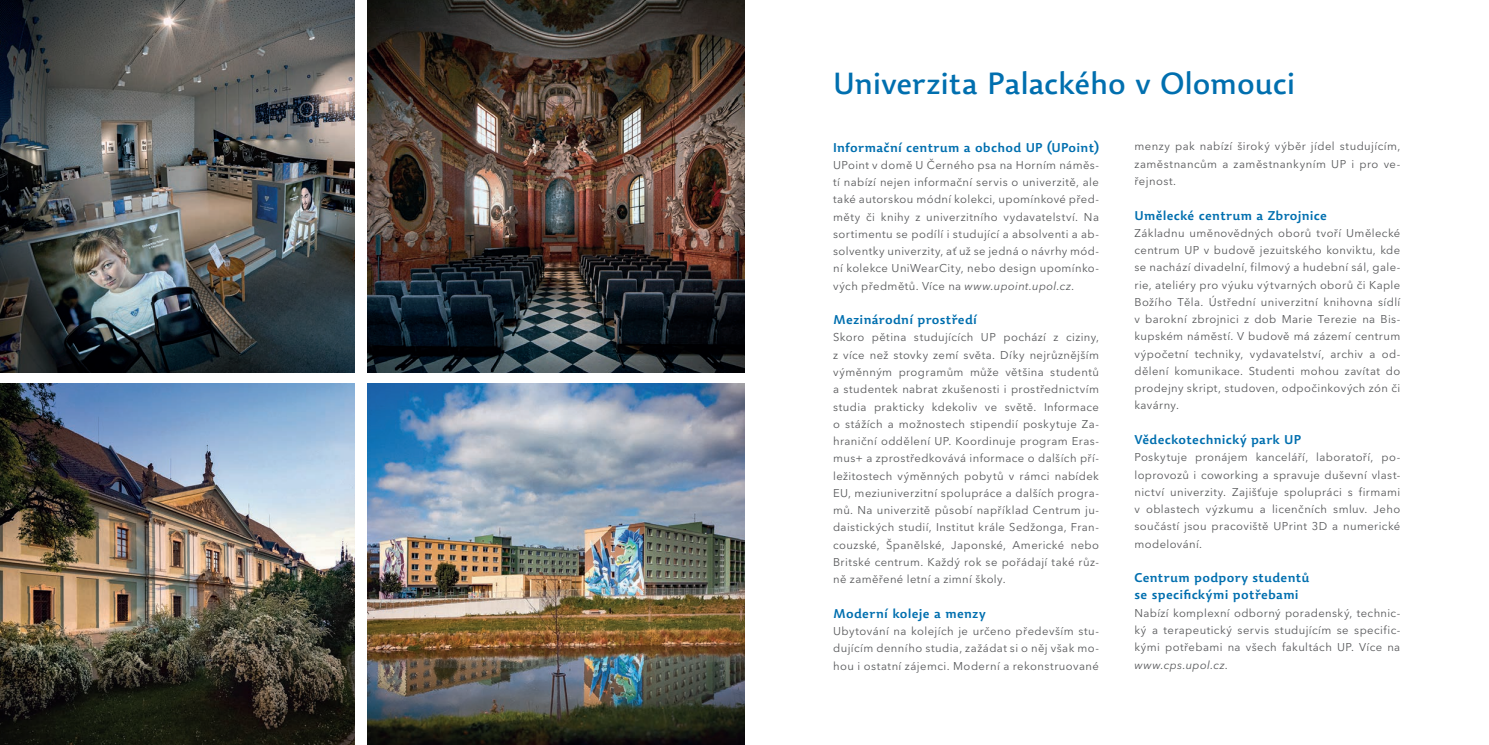
<style>
.page{position:relative;width:1489px;height:745px;background:#fff}
.page>*{position:absolute;margin:0;border:0;box-sizing:border-box;transform-origin:0 0}
.t1{font:500 30px "Dederon SDOT";letter-spacing:-.005em;color:#006faf}
.t2{font:600 12.5px/17.2px "Dederon SLOT";letter-spacing:.02em;color:#006faf}
.t3{font:11.25px/17.2px "Avenir Next LT Pro";letter-spacing:.035em;color:#57585a;text-align:justify}
.s1{font-style:italic}
</style>
<div class="page">
<img style="left:0;top:0;width:354px;height:372px">
<img style="left:367px;top:0;width:377px;height:372px">
<img style="left:367px;top:383px;width:377px;height:361px">
<img style="left:0;top:383px;width:354px;height:361px">
<h1 class="t1" style="left:833px;top:66px;width:463px">Univerzita Palackého v Olomouci</h1>
<p class="t2" style="left:833px;top:138px;width:267px">Informační centrum a obchod UP (UPoint)</p>
<p class="t3" style="left:833px;top:156px;width:267px">UPoint v domě U Černého psa na Horním náměs&shy;tí nabízí nejen informační servis o univerzitě, ale také autorskou módní kolekci, upomínkové před&shy;měty či knihy z univerzitního vydavatelství. Na sortimentu se podílí i studující a absolventi a ab&shy;solventky univerzity, ať už se jedná o návrhy mód&shy;ní kolekce UniWearCity, nebo design upomínko&shy;vých předmětů. Více na <span class="s1">www.upoint.upol.cz.</span></p>
<p class="t2" style="left:833px;top:311px;width:145px">Mezinárodní prostředí</p>
<p class="t3" style="left:833px;top:329px;width:267px">Skoro pětina studujících UP pochází z ciziny, z více než stovky zemí světa. Díky nejrůznějším výměnným programům může většina studentů a studentek nabrat zkušenosti i prostřednictvím studia prakticky kdekoliv ve světě. Informace o stážích a možnostech stipendií poskytuje Za&shy;hraniční oddělení UP. Koordinuje program Eras&shy;mus+ a zprostředkovává informace o dalších pří&shy;ležitostech výměnných pobytů v rámci nabídek EU, meziuniverzitní spolupráce a dalších progra&shy;mů. Na univerzitě působí například Centrum ju&shy;daistických studií, Institut krále Sedžonga, Fran&shy;couzské, Španělské, Japonské, Americké nebo Britské centrum. Každý rok se pořádají také růz&shy;ně zaměřené letní a zimní školy.</p>
<p class="t2" style="left:833px;top:604px;width:154px">Moderní koleje a menzy</p>
<p class="t3" style="left:833px;top:622px;width:267px">Ubytování na kolejích je určeno především stu&shy;dujícím denního studia, zažádat si o něj však mo&shy;hou i ostatní zájemci. Moderní a rekonstruované</p>
<p class="t3" style="left:1134px;top:138px;width:267px">menzy pak nabízí široký výběr jídel studujícím, zaměstnancům a zaměstnankyním UP i pro ve&shy;řejnost.</p>
<p class="t2" style="left:1134px;top:206px;width:194px">Umělecké centrum a Zbrojnice</p>
<p class="t3" style="left:1134px;top:224px;width:267px">Základnu uměnovědných oborů tvoří Umělecké centrum UP v budově jezuitského konviktu, kde se nachází divadelní, filmový a hudební sál, gale&shy;rie, ateliéry pro výuku výtvarných oborů či Kaple Božího Těla. Ústřední univerzitní knihovna sídlí v barokní zbrojnici z dob Marie Terezie na Bis&shy;kupském náměstí. V budově má zázemí centrum výpočetní techniky, vydavatelství, archiv a od&shy;dělení komunikace. Studenti mohou zavítat do prodejny skript, studoven, odpočinkových zón či kavárny.</p>
<p class="t2" style="left:1134px;top:431px;width:168px">Vědeckotechnický park UP</p>
<p class="t3" style="left:1134px;top:448px;width:267px">Poskytuje pronájem kanceláří, laboratoří, po&shy;loprovozů i coworking a spravuje duševní vlast&shy;nictví univerzity. Zajišťuje spolupráci s firmami v oblastech výzkumu a licenčních smluv. Jeho součástí jsou pracoviště UPrint 3D a numerické modelování.</p>
<p class="t2" style="left:1134px;top:569px;width:176px">Centrum podpory studentů se specifickými potřebami</p>
<p class="t3" style="left:1134px;top:603px;width:267px">Nabízí komplexní odborný poradenský, technic&shy;ký a terapeutický servis studujícím se specific&shy;kými potřebami na všech fakultách UP. Více na <span class="s1">www.cps.upol.cz</span>.</p>
</div>
